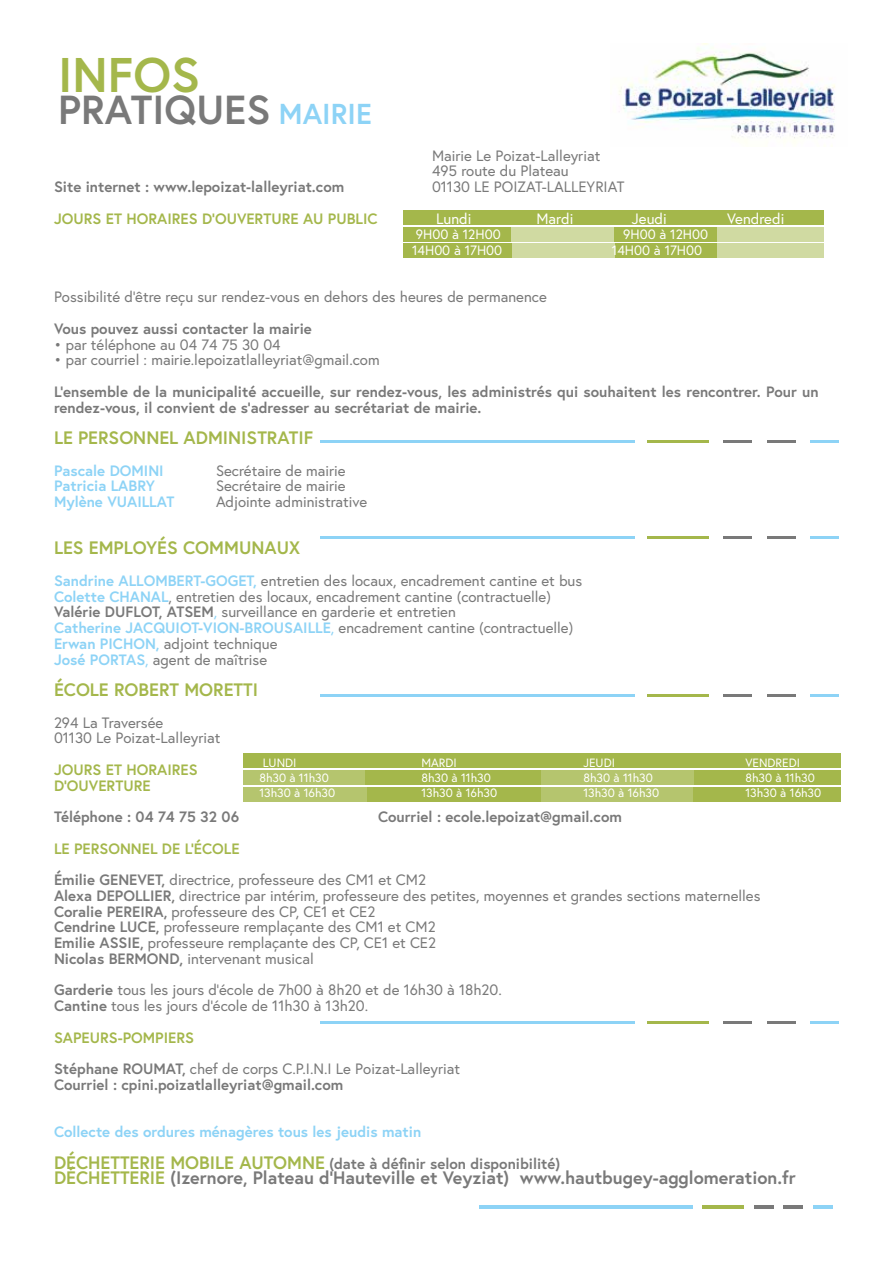
<style>
.page{position:relative;width:893px;height:1263px;background:#fff}
.page>*{position:absolute;margin:0;border:0;box-sizing:border-box;transform-origin:0 0}
.t1{font:700 48.6px "Europa";color:#a4b74b}
.t2{font:700 40.5px "Europa";color:#797979}
.t3{font:700 18px "Europa";color:#797979}
.t4{font:700 18px "Europa";color:#a4b74b}
.t5{font:15px/15.8px "Europa";color:#797979}
.t6{font:700 15px/15.8px "Europa";color:#797979}
.t7{font:700 15px/31.5px "Europa";color:#8dd3f6}
.t8{font:700 15px/15.8px "Europa";color:#a4b74b}
.t9{font:15px "Europa";color:#fff}
.t10{font:13.5px "Europa";color:#fff}
.t11{font:12px "Europa";color:#fff}
.s1{font-size:28.8px;color:#8dd3f6}
.s2{font-weight:700;color:#8dd3f6}
.s3{font-weight:700}
.s4{color:#8dd3f6}
.s5{font-weight:700;color:#a4b74b}
.s6{font-size:18px;color:#a4b74b}
.s7{color:#797979}
.s8{color:#a4b74b}
</style>
<div class="page">
<div style="left:243px;top:753px;width:597px;height:15px;background:#a4b74b"></div>
<div style="left:243px;top:770px;width:597px;height:15px;background:#a4b74b"></div>
<div style="left:243px;top:787px;width:597px;height:15px;background:#a4b74b"></div>
<div style="left:240px;top:770px;width:125px;height:15px;background:#b5c56e"></div>
<div style="left:239px;top:787px;width:127px;height:14px;background:#b5c56e"></div>
<div style="left:541px;top:770px;width:152px;height:15px;background:#b5c56e"></div>
<div style="left:542px;top:787px;width:151px;height:15px;background:#b5c56e"></div>
<img style="left:619px;top:44px;width:216px;height:98px">
<div style="left:403px;top:210px;width:421px;height:15px;background:#a4b74b"></div>
<div style="left:403px;top:227px;width:421px;height:15px;background:#a4b74b"></div>
<div style="left:403px;top:243px;width:421px;height:15px;background:#a4b74b"></div>
<div style="left:512px;top:227px;width:102px;height:15px;background:#d0daa2"></div>
<div style="left:513px;top:243px;width:102px;height:15px;background:#d0daa2"></div>
<div style="left:717px;top:227px;width:107px;height:15px;background:#d0daa2"></div>
<div style="left:717px;top:243px;width:107px;height:15px;background:#d0daa2"></div>
<hr style="left:320px;top:440px;width:314px;height:2px;background:#8dd3f6">
<hr style="left:647px;top:440px;width:61px;height:2px;background:#a4b74b">
<hr style="left:723px;top:440px;width:29px;height:2px;background:#797979">
<hr style="left:766px;top:440px;width:29px;height:2px;background:#797979">
<hr style="left:810px;top:440px;width:29px;height:2px;background:#8dd3f6">
<hr style="left:320px;top:695px;width:314px;height:2px;background:#8dd3f6">
<hr style="left:647px;top:695px;width:61px;height:2px;background:#a4b74b">
<hr style="left:723px;top:695px;width:29px;height:2px;background:#797979">
<hr style="left:766px;top:695px;width:29px;height:2px;background:#797979">
<hr style="left:810px;top:695px;width:29px;height:2px;background:#8dd3f6">
<hr style="left:320px;top:537px;width:314px;height:2px;background:#8dd3f6">
<hr style="left:647px;top:537px;width:61px;height:2px;background:#a4b74b">
<hr style="left:723px;top:537px;width:29px;height:2px;background:#797979">
<hr style="left:766px;top:537px;width:29px;height:2px;background:#797979">
<hr style="left:810px;top:537px;width:29px;height:2px;background:#8dd3f6">
<hr style="left:320px;top:1021px;width:314px;height:3px;background:#8dd3f6">
<hr style="left:647px;top:1021px;width:61px;height:3px;background:#a4b74b">
<hr style="left:723px;top:1021px;width:29px;height:3px;background:#797979">
<hr style="left:766px;top:1021px;width:29px;height:3px;background:#797979">
<hr style="left:810px;top:1021px;width:29px;height:3px;background:#8dd3f6">
<hr style="left:479px;top:1206px;width:214px;height:3px;background:#8dd3f6">
<hr style="left:702px;top:1206px;width:42px;height:3px;background:#a4b74b">
<hr style="left:754px;top:1206px;width:19px;height:3px;background:#797979">
<hr style="left:783px;top:1206px;width:20px;height:3px;background:#797979">
<hr style="left:813px;top:1206px;width:20px;height:3px;background:#8dd3f6">
<h1 class="t1" style="left:58px;top:42px;width:143px">INFOS</h1>
<h2 class="t2" style="left:58px;top:82px;width:315px">PRATIQUES <span class="s1">MAIRIE</span></h2>
<p class="t5" style="left:432px;top:147px;width:170px">Mairie Le Poizat-Lalleyriat<br>495 route du Plateau</p>
<p class="t6" style="left:54px;top:178px;width:292px">Site internet : www.lepoizat-lalleyriat.com</p>
<p class="t5" style="left:432px;top:179px;width:194px">01130 LE POIZAT-LALLEYRIAT</p>
<p class="t8" style="left:54px;top:210px;width:325px">JOURS ET HORAIRES D’OUVERTURE AU PUBLIC</p>
<p class="t9" style="left:436px;top:209px;width:37px">Lundi</p>
<p class="t9" style="left:536px;top:209px;width:38px">Mardi</p>
<p class="t9" style="left:632px;top:209px;width:36px">Jeudi</p>
<p class="t9" style="left:727px;top:209px;width:59px">Vendredi</p>
<p class="t10" style="left:416px;top:226px;width:86px">9H00 à 12H00</p>
<p class="t10" style="left:623px;top:226px;width:86px">9H00 à 12H00</p>
<p class="t10" style="left:412px;top:242px;width:92px">14H00 à 17H00</p>
<p class="t10" style="left:612px;top:242px;width:92px">14H00 à 17H00</p>
<p class="t5" style="left:54px;top:289px;width:494px">Possibilité d’être reçu sur rendez-vous en dehors des heures de permanence</p>
<p class="t6" style="left:54px;top:320px;width:259px">Vous pouvez aussi contacter la mairie</p>
<p class="t5" style="left:54px;top:336px;width:228px">• par téléphone au 04 74 75 30 04</p>
<p class="t5" style="left:54px;top:352px;width:327px">• par courriel : mairie.lepoizatlalleyriat@gmail.com</p>
<p class="t6" style="left:54px;top:383px;width:766px">L’ensemble de la municipalité accueille, sur rendez-vous, les administrés qui souhaitent les rencontrer. Pour un rendez-vous, il convient de s’adresser au secrétariat de mairie.</p>
<p class="t4" style="left:54px;top:425px;width:261px">LE PERSONNEL ADMINISTRATIF</p>
<p class="t7" style="left:54px;top:454px;width:111px">Pascale DOMINI</p>
<p class="t5" style="left:216px;top:462px;width:131px">Secrétaire de mairie</p>
<p class="t7" style="left:54px;top:470px;width:102px">Patricia LABRY</p>
<p class="t5" style="left:216px;top:478px;width:131px">Secrétaire de mairie</p>
<p class="t7" style="left:54px;top:486px;width:122px">Mylène VUAILLAT</p>
<p class="t5" style="left:216px;top:494px;width:153px">Adjointe administrative</p>
<p class="t4" style="left:54px;top:536px;width:248px">LES EMPLOYÉS COMMUNAUX</p>
<p class="t5" style="left:54px;top:572px;width:530px"><span class="s2">Sandrine ALLOMBERT-GOGET,</span> entretien des locaux, encadrement cantine et bus <span class="s2">Colette CHANAL</span>, entretien des locaux, encadrement cantine (contractuelle)<br><span class="s3">Valérie DUFLOT, ATSEM</span><span class="s4">,</span> surveillance en garderie et entretien<br><span class="s2">Catherine JACQUIOT-VION-BROUSAILLE</span><span class="s4">,</span> encadrement cantine (contractuelle)<br><span class="s2">Erwan PICHON,</span> adjoint technique<br><span class="s2">José PORTAS</span><span class="s4">,</span> agent de maîtrise</p>
<p class="t4" style="left:54px;top:677px;width:206px">ÉCOLE ROBERT MORETTI</p>
<p class="t5" style="left:54px;top:714px;width:168px">294 La Traversée<br>01130 Le Poizat-Lalleyriat</p>
<p class="t8" style="left:54px;top:761px;width:145px">JOURS ET HORAIRES<br>D’OUVERTURE</p>
<p class="t6" style="left:54px;top:808px;width:187px">Téléphone : 04 74 75 32 06</p>
<p class="t6" style="left:378px;top:808px;width:245px">Courriel : ecole.lepoizat@gmail.com</p>
<p class="t5" style="left:54px;top:832px;width:374px;line-height:31.5px"><span class="s5">LE PERSONNEL DE L’ÉCOLE<br></span><span class="s3">Émilie GENEVET,</span> directrice, professeure des CM1 et CM2</p>
<p class="t5" style="left:54px;top:887px;width:708px"><span class="s3">Alexa DEPOLLIER,</span> directrice par intérim, professeure des petites, moyennes et grandes sections maternelles <span class="s3">Coralie PEREIRA,</span> professeure des CP, CE1 et CE2<br><span class="s3">Cendrine LUCE,</span> professeure remplaçante des CM1 et CM2<br><span class="s3">Emilie ASSIE,</span> professeure remplaçante des CP, CE1 et CE2<br><span class="s3">Nicolas BERMOND,</span> intervenant musical</p>
<p class="t5" style="left:54px;top:982px;width:449px"><span class="s3">Garderie</span> tous les jours d’école de 7h00 à 8h20 et de 16h30 à 18h20.<br><span class="s3">Cantine</span> tous les jours d’école de 11h30 à 13h20.</p>
<p class="t5" style="left:54px;top:1021px;width:408px;line-height:31.5px"><span class="s5">SAPEURS-POMPIERS<br></span><span class="s3">Stéphane ROUMAT,</span> chef de corps C.P.I.N.I Le Poizat-Lalleyriat</p>
<p class="t6" style="left:54px;top:1076px;width:291px">Courriel : cpini.poizatlalleyriat@gmail.com</p>
<p class="t7" style="left:54px;top:1116px;width:508px">Collecte des ordures ménagères tous les jeudis matin<br><span class="s6">DÉCHETTERIE MOBILE AUTOMNE</span> <span class="s7">(date à définir selon disponibilité)</span></p>
<p class="t11" style="left:263px;top:755px;width:35px">LUNDI</p>
<p class="t11" style="left:421px;top:755px;width:37px">MARDI</p>
<p class="t11" style="left:583px;top:755px;width:33px">JEUDI</p>
<p class="t11" style="left:745px;top:755px;width:56px">VENDREDI</p>
<p class="t11" style="left:259px;top:770px;width:71px">8h30 à 11h30</p>
<p class="t11" style="left:421px;top:770px;width:71px">8h30 à 11h30</p>
<p class="t11" style="left:583px;top:770px;width:71px">8h30 à 11h30</p>
<p class="t11" style="left:745px;top:770px;width:71px">8h30 à 11h30</p>
<p class="t11" style="left:259px;top:785px;width:77px">13h30 à 16h30</p>
<p class="t11" style="left:421px;top:785px;width:77px">13h30 à 16h30</p>
<p class="t11" style="left:583px;top:785px;width:77px">13h30 à 16h30</p>
<p class="t11" style="left:745px;top:785px;width:77px">13h30 à 16h30</p>
<p class="t3" style="left:54px;top:1166px;width:743px"><span class="s8">DÉCHETTERIE</span> (Izernore, Plateau d’Hauteville et Veyziat) www.hautbugey-agglomeration.fr</p>
</div>
